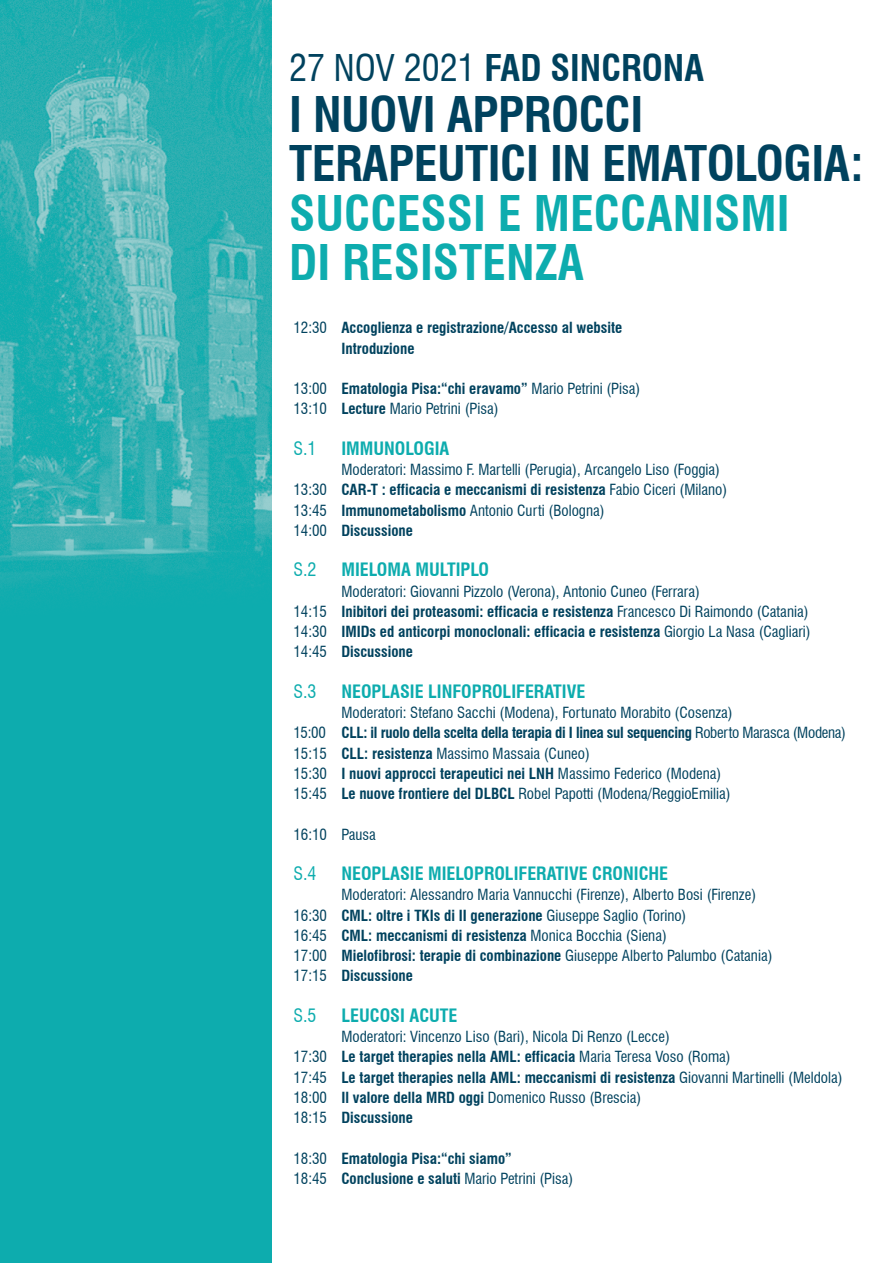
<style>
.page{position:relative;width:893px;height:1263px;background:#fff}
.page>*{position:absolute;margin:0;border:0;box-sizing:border-box;transform-origin:0 0}
.t1{font:700 condensed 48px/49.5px "Swiss 721 BT";letter-spacing:-.01em;color:#00425e}
.t2{font:700 condensed 48px/49.5px "Swiss 721 BT";color:#0dacae}
.t3{font:700 condensed 36px "Swiss 721 BT";color:#00425e}
.t4{font:700 condensed 18px "Swiss 721 BT";color:#0dacae}
.t5{font:condensed 18px "Swiss 721 BT";color:#0dacae}
.t6{font:condensed 15px/20.2px "Swiss 721 BT";color:#00425e}
.t7{font:700 condensed 15px/20.2px "Swiss 721 BT";color:#00425e}
.s1{font-weight:400}
.s2{font-weight:700}
</style>
<div class="page">
<img style="left:0;top:0;width:271px;height:525px">
<div style="left:0;top:525px;width:271px;height:738px;background:#0dacae"></div>
<h2 class="t3" style="left:289px;top:47px;width:416px"><span class="s1">27 NOV 2021</span> FAD SINCRONA</h2>
<h1 class="t1" style="left:289px;top:90px;width:576px">I NUOVI APPROCCI<br>TERAPEUTICI IN EMATOLOGIA:</h1>
<h1 class="t2" style="left:289px;top:189px;width:502px">SUCCESSI E MECCANISMI<br>DI RESISTENZA</h1>
<p class="t7" style="left:341px;top:318px;width:282px;text-indent:-48px"><span class="s1">12:30</span> Accoglienza e registrazione/Accesso al website<br>Introduzione</p>
<p class="t6" style="left:293px;top:378px;width:348px">13:00 <span class="s2">Ematologia Pisa:“chi eravamo”</span> Mario Petrini (Pisa)<br>13:10 <span class="s2">Lecture</span> Mario Petrini (Pisa)</p>
<p class="t5" style="left:293px;top:437px;width:25px">S.1</p>
<p class="t4" style="left:341px;top:437px;width:110px">IMMUNOLOGIA</p>
<p class="t6" style="left:293px;top:459px;width:435px;text-indent:48px">Moderatori: Massimo F. Martelli (Perugia), Arcangelo Liso (Foggia)<br>13:30 <span class="s2">CAR-T : efficacia e meccanismi di resistenza</span> Fabio Ciceri (Milano)<br>13:45 <span class="s2">Immunometabolismo</span> Antonio Curti (Bologna)<br>14:00 <span class="s2">Discussione</span></p>
<p class="t5" style="left:293px;top:559px;width:25px">S.2</p>
<p class="t4" style="left:341px;top:559px;width:149px">MIELOMA MULTIPLO</p>
<p class="t6" style="left:293px;top:581px;width:519px;text-indent:48px">Moderatori: Giovanni Pizzolo (Verona), Antonio Cuneo (Ferrara)<br>14:15 <span class="s2">Inibitori dei proteasomi: efficacia e resistenza</span> Francesco Di Raimondo (Catania)<br>14:30 <span class="s2">IMIDs ed anticorpi monoclonali: efficacia e resistenza</span> Giorgio La Nasa (Cagliari)<br>14:45 <span class="s2">Discussione</span></p>
<p class="t5" style="left:293px;top:680px;width:25px">S.3</p>
<p class="t4" style="left:341px;top:680px;width:246px">NEOPLASIE LINFOPROLIFERATIVE</p>
<p class="t6" style="left:293px;top:702px;width:554px;text-indent:48px">Moderatori: Stefano Sacchi (Modena), Fortunato Morabito (Cosenza)<br>15:00 <span class="s2">CLL: il ruolo della scelta della terapia di I linea sul sequencing</span> Roberto Marasca (Modena)<br>15:15 <span class="s2">CLL: resistenza</span> Massimo Massaia (Cuneo)<br>15:30 <span class="s2">I nuovi approcci terapeutici nei LNH</span> Massimo Federico (Modena)<br>15:45 <span class="s2">Le nuove frontiere del DLBCL</span> Robel Papotti (Modena/ReggioEmilia)</p>
<p class="t6" style="left:293px;top:824px;width:84px">16:10 Pausa</p>
<p class="t5" style="left:293px;top:863px;width:25px">S.4</p>
<p class="t4" style="left:341px;top:863px;width:328px">NEOPLASIE MIELOPROLIFERATIVE CRONICHE</p>
<p class="t6" style="left:293px;top:885px;width:481px;text-indent:48px">Moderatori: Alessandro Maria Vannucchi (Firenze), Alberto Bosi (Firenze)<br>16:30 <span class="s2">CML: oltre i TKIs di II generazione</span> Giuseppe Saglio (Torino)<br>16:45 <span class="s2">CML: meccanismi di resistenza</span> Monica Bocchia (Siena)<br>17:00 <span class="s2">Mielofibrosi: terapie di combinazione</span> Giuseppe Alberto Palumbo (Catania)<br>17:15 <span class="s2">Discussione</span></p>
<p class="t5" style="left:293px;top:1004px;width:25px">S.5</p>
<p class="t4" style="left:341px;top:1004px;width:118px">LEUCOSI ACUTE</p>
<p class="t6" style="left:293px;top:1026px;width:551px;text-indent:48px">Moderatori: Vincenzo Liso (Bari), Nicola Di Renzo (Lecce)<br>17:30 <span class="s2">Le target therapies nella AML: efficacia</span> Maria Teresa Voso (Roma)<br>17:45 <span class="s2">Le target therapies nella AML: meccanismi di resistenza</span> Giovanni Martinelli (Meldola)<br>18:00 <span class="s2">Il valore della MRD oggi</span> Domenico Russo (Brescia)<br>18:15 <span class="s2">Discussione</span></p>
<p class="t7" style="left:293px;top:1148px;width:281px"><span class="s1">18:30</span> Ematologia Pisa:“chi siamo”<br><span class="s1">18:45</span> Conclusione e saluti <span class="s1">Mario Petrini (Pisa)</span></p>
</div>
